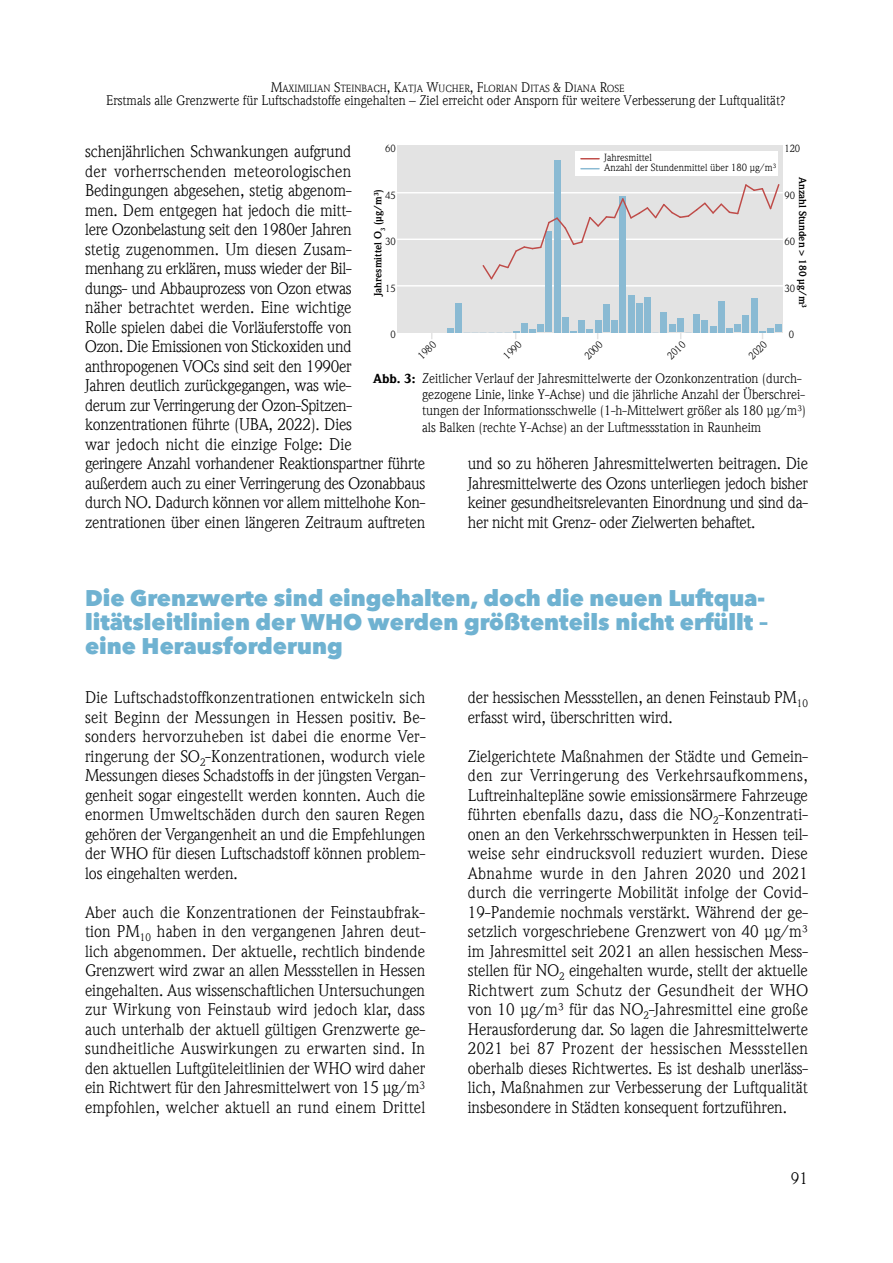
<style>
.page{position:relative;width:893px;height:1263px;background:#fff}
.page>*{position:absolute;margin:0;border:0;box-sizing:border-box;transform-origin:0 0}
.t1{font:800 22.5px/24px "Avenir Next LT Pro";color:#6fb2d1}
.t2{font:16.5px/19.5px "ITC Weidemann Com";letter-spacing:-.01em;color:#000;text-align:justify}
.t3{font:13.5px/16.2px "ITC Weidemann Com";color:#000}
.t4{font:10.2px/10.2px "ITC Weidemann Com";color:#000}
.t5{font:10.2px "ITC Weidemann Com";color:#000}
.t6{font:700 10.2px "ITC Weidemann Com";color:#000}
.s1{font-size:13.5px}
.s2{font-weight:900;font-size:12.75px}
</style>
<div class="page">
<div style="left:397px;top:145px;width:386px;height:188px;background:#e3e3e3"></div>
<hr style="left:397px;top:285px;width:386px;height:2px;background:#fff">
<hr style="left:397px;top:239px;width:386px;height:1px;background:#fff">
<hr style="left:397px;top:192px;width:386px;height:1px;background:#fff">
<svg style="left:447px;top:328px;width:7px;height:4px"></svg>
<div style="left:455px;top:303px;width:7px;height:29px;background:#8abad3"></div>
<div style="left:521px;top:323px;width:7px;height:9px;background:#8abad3"></div>
<svg style="left:529px;top:329px;width:7px;height:3px"></svg>
<div style="left:537px;top:325px;width:7px;height:7px;background:#8abad3"></div>
<div style="left:546px;top:232px;width:6px;height:100px;background:#8abad3"></div>
<div style="left:554px;top:160px;width:6px;height:172px;background:#8abad3"></div>
<div style="left:562px;top:317px;width:7px;height:15px;background:#8abad3"></div>
<div style="left:578px;top:320px;width:7px;height:12px;background:#8abad3"></div>
<div style="left:595px;top:320px;width:6px;height:12px;background:#8abad3"></div>
<div style="left:603px;top:304px;width:7px;height:28px;background:#8abad3"></div>
<div style="left:611px;top:320px;width:7px;height:12px;background:#8abad3"></div>
<div style="left:619px;top:196px;width:7px;height:136px;background:#8abad3"></div>
<div style="left:628px;top:295px;width:6px;height:37px;background:#8abad3"></div>
<div style="left:636px;top:303px;width:6px;height:29px;background:#8abad3"></div>
<div style="left:644px;top:297px;width:7px;height:35px;background:#8abad3"></div>
<div style="left:660px;top:312px;width:7px;height:20px;background:#8abad3"></div>
<div style="left:669px;top:325px;width:6px;height:7px;background:#8abad3"></div>
<div style="left:677px;top:318px;width:6px;height:14px;background:#8abad3"></div>
<div style="left:693px;top:314px;width:7px;height:18px;background:#8abad3"></div>
<div style="left:702px;top:320px;width:6px;height:12px;background:#8abad3"></div>
<svg style="left:710px;top:326px;width:6px;height:6px"></svg>
<div style="left:718px;top:301px;width:7px;height:31px;background:#8abad3"></div>
<svg style="left:726px;top:328px;width:7px;height:4px"></svg>
<div style="left:734px;top:325px;width:7px;height:7px;background:#8abad3"></div>
<div style="left:743px;top:315px;width:6px;height:17px;background:#8abad3"></div>
<div style="left:751px;top:298px;width:6px;height:34px;background:#8abad3"></div>
<div style="left:775px;top:325px;width:7px;height:7px;background:#8abad3"></div>
<svg style="left:481px;top:183px;width:300px;height:98px"></svg>
<div style="left:575px;top:151px;width:203px;height:25px;background:#fff"></div>
<svg style="left:581px;top:158px;width:18px;height:1px"></svg>
<svg style="left:581px;top:168px;width:18px;height:1px"></svg>
<svg style="left:513px;top:331px;width:6px;height:8px"></svg>
<svg style="left:587px;top:329px;width:11px;height:10px"></svg>
<svg style="left:759px;top:328px;width:15px;height:11px"></svg>
<p class="t5" style="left:271px;top:82px;width:355px"><span class="s1">M</span>AXIMILIAN <span class="s1">S</span>TEINBACH<span class="s1">, K</span>ATJA <span class="s1">W</span>UCHER<span class="s1">, F</span>LORIAN <span class="s1">D</span>ITAS <span class="s1">&amp; D</span>IANA <span class="s1">R</span>OSE</p>
<p class="t3" style="left:106px;top:93px;width:681px">Erstmals alle Grenzwerte für Luftschadstoffe eingehalten – Ziel erreicht oder Ansporn für weitere Verbesserung der Luftqualität?</p>
<p class="t2" style="left:85px;top:142px;width:342px;text-align:left">schenjährlichen Schwankungen aufgrund<br>der vorherrschenden meteorologischen Bedingungen abgesehen, stetig abgenom-<br>men. Dem entgegen hat jedoch die mitt-<br>lere Ozonbelastung seit den 1980er Jahren<br>stetig zugenommen. Um diesen Zusam-<br>menhang zu erklären, muss wieder der Bil-<br>dungs- und Abbauprozess von Ozon etwas<br>näher betrachtet werden. Eine wichtige<br>Rolle spielen dabei die Vorläuferstoffe von<br>Ozon. Die Emissionen von Stickoxiden und anthropogenen VOCs sind seit den 1990er<br>Jahren deutlich zurückgegangen, was wie-<br>derum zur Verringerung der Ozon-Spitzen&shy;konzentrationen führte (UBA, 2022). Dies<br>war jedoch nicht die einzige Folge: Die<br>geringere Anzahl vorhandener Reaktionspartner führte außerdem auch zu einer Verringerung des Ozonabbaus durch NO. Dadurch können vor allem mittelhohe Kon&shy;zentrationen über einen längeren Zeitraum auftreten</p>
<p class="t4" style="left:385px;top:144px;width:12px">60</p>
<p class="t4" style="left:784px;top:144px;width:17px">120</p>
<p class="t4" style="left:604px;top:153px;width:174px">Jahresmittel<br>Anzahl der Stundenmittel über 180 μg/m³</p>
<p class="t6" style="left:809px;top:177px;width:133px;rotate:90deg">Anzahl Stunden &gt; 180 μg/m³</p>
<p class="t6" style="left:372px;top:296px;width:108px;rotate:-90deg">Jahresmittel O<sub>3</sub> (μg/m³)</p>
<p class="t4" style="left:784px;top:190px;width:12px">90</p>
<p class="t4" style="left:385px;top:190px;width:12px">45</p>
<p class="t4" style="left:385px;top:237px;width:12px">30</p>
<p class="t4" style="left:784px;top:237px;width:12px">60</p>
<p class="t4" style="left:385px;top:283px;width:12px">15</p>
<p class="t4" style="left:784px;top:283px;width:12px">30</p>
<p class="t4" style="left:390px;top:330px;width:7px">0</p>
<p class="t4" style="left:789px;top:330px;width:7px">0</p>
<p class="t4" style="left:416px;top:354px;width:23px;rotate:-45deg">1980</p>
<p class="t4" style="left:502px;top:354px;width:23px;rotate:-45deg">1990</p>
<p class="t4" style="left:583px;top:354px;width:23px;rotate:-45deg">2000</p>
<p class="t4" style="left:665px;top:354px;width:23px;rotate:-45deg">2010</p>
<p class="t4" style="left:747px;top:354px;width:23px;rotate:-45deg">2020</p>
<p class="t3" style="left:422px;top:370px;width:385px;text-indent:-49px"><span class="s2">Abb. 3:</span> Zeitlicher Verlauf der Jahresmittelwerte der Ozonkonzentration (durch&shy;gezogene Linie, linke Y-Achse) und die jährliche Anzahl der Überschrei&shy;tungen der Informationsschwelle (1-h-Mittelwert größer als 180 µg/m³) als Balken (rechte Y-Achse) an der Luftmessstation in Raunheim</p>
<p class="t2" style="left:468px;top:454px;width:342px">und so zu höheren Jahresmittelwerten beitragen. Die Jahresmittelwerte des Ozons unterliegen jedoch bisher keiner gesundheitsrelevanten Einordnung und sind da&shy;her nicht mit Grenz- oder Zielwerten behaftet.</p>
<h1 class="t1" style="left:85px;top:585px;width:684px">Die Grenzwerte sind eingehalten, doch die neuen Luftqua&shy;litätsleitlinien der WHO werden größtenteils nicht erfüllt – eine Herausforderung</h1>
<p class="t2" style="left:85px;top:688px;width:342px">Die Luftschadstoffkonzentrationen entwickeln sich seit Beginn der Messungen in Hessen positiv. Be&shy;sonders hervorzuheben ist dabei die enorme Ver&shy;ringerung der SO<sub>2</sub>-Konzentrationen, wodurch viele Messungen dieses Schadstoffs in der jüngsten Vergan&shy;genheit sogar eingestellt werden konnten. Auch die enormen Umweltschäden durch den sauren Regen gehören der Vergangenheit an und die Empfehlungen der WHO für diesen Luftschadstoff können problem&shy;los eingehalten werden.</p>
<p class="t2" style="left:85px;top:902px;width:342px">Aber auch die Konzentrationen der Feinstaubfrak&shy;tion PM<sub>10</sub> haben in den vergangenen Jahren deut&shy;lich abgenommen. Der aktuelle, rechtlich bindende Grenzwert wird zwar an allen Messstellen in Hessen eingehalten. Aus wissenschaftlichen Untersuchungen zur Wirkung von Feinstaub wird jedoch klar, dass auch unterhalb der aktuell gültigen Grenzwerte ge&shy;sundheitliche Auswirkungen zu erwarten sind. In den aktuellen Luftgüteleitlinien der WHO wird daher ein Richtwert für den Jahresmittelwert von 15 µg/m<sup>3 </sup>empfohlen, welcher aktuell an rund einem Drittel</p>
<p class="t2" style="left:468px;top:688px;width:342px">der hessischen Messstellen, an denen Feinstaub PM<sub>10 </sub>erfasst wird, überschritten wird.</p>
<p class="t2" style="left:468px;top:746px;width:342px">Zielgerichtete Maßnahmen der Städte und Gemein&shy;den zur Verringerung des Verkehrsaufkommens, Luftreinhaltepläne sowie emissionsärmere Fahrzeuge führten ebenfalls dazu, dass die NO<sub>2</sub>-Konzentrati&shy;onen an den Verkehrsschwerpunkten in Hessen teil&shy;weise sehr eindrucksvoll reduziert wurden. Diese Abnahme wurde in den Jahren 2020 und 2021 durch die verringerte Mobilität infolge der Covid-19-Pandemie nochmals verstärkt. Während der ge&shy;setzlich vorgeschriebene Grenzwert von 40 μg/m³ im Jahresmittel seit 2021 an allen hessischen Mess&shy;stellen für NO<sub>2</sub> eingehalten wurde, stellt der aktuelle Richtwert zum Schutz der Gesundheit der WHO von 10 µg/m³ für das NO<sub>2</sub>-Jahresmittel eine große Herausforderung dar. So lagen die Jahresmittelwerte 2021 bei 87 Prozent der hessischen Messstellen oberhalb dieses Richtwertes. Es ist deshalb unerläss&shy;lich, Maßnahmen zur Verbesserung der Luftqualität insbesondere in Städten konsequent fortzuführen.</p>
<p class="t2" style="left:791px;top:1169px;width:19px">91</p>
</div>
